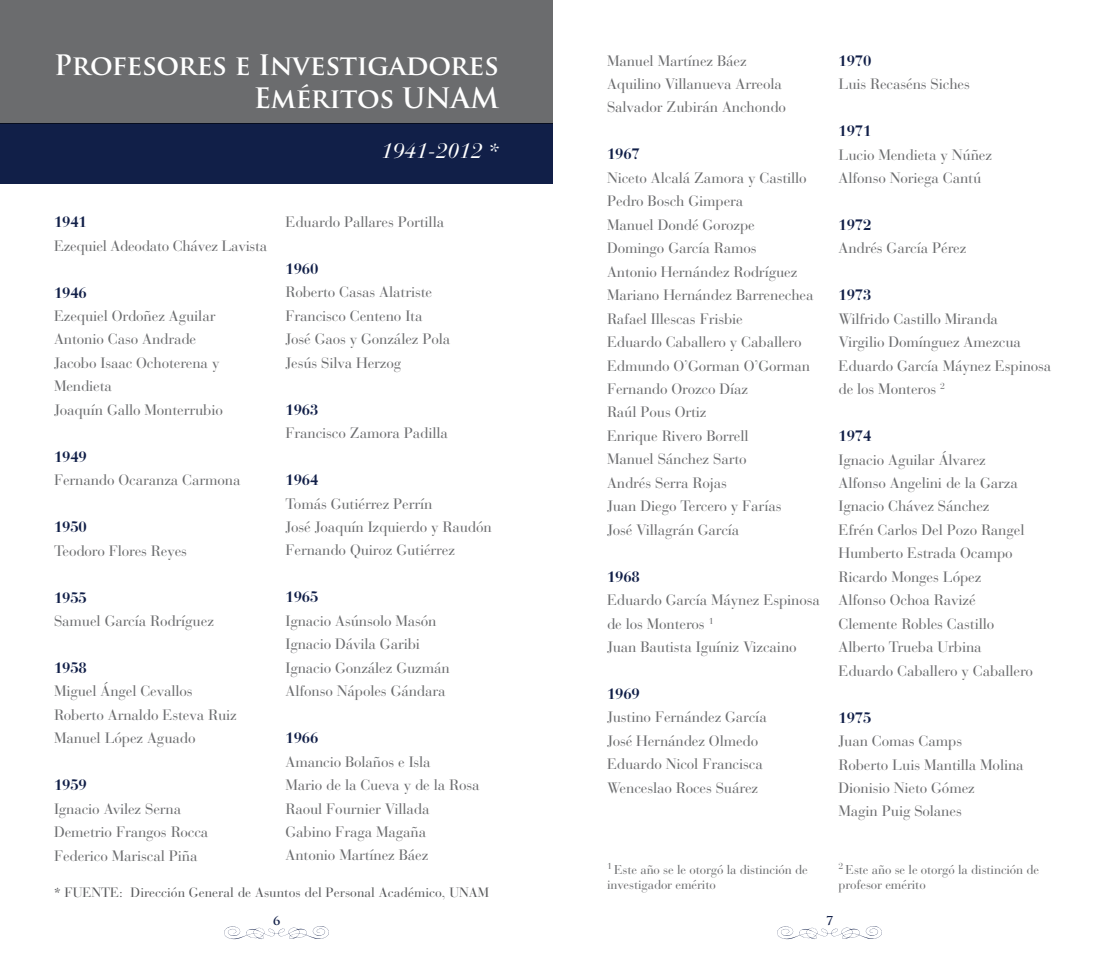
<style>
.page{position:relative;width:1106px;height:978px;background:#fff}
.page>*{position:absolute;margin:0;border:0;box-sizing:border-box;transform-origin:0 0}
.t1{font:700 27.45px/33px "Trajan Pro";letter-spacing:-.01em;color:#fff;text-align:right}
.t2{font:italic 21px "Bauer Bodoni";color:#fff}
.t3{font:15px/23.4px "Bauer Bodoni";letter-spacing:-.01em;color:#6b6c6e}
.t4{font:700 15px "Bauer Bodoni";letter-spacing:-.01em;color:#111f48}
.t5{font:13.5px "Bauer Bodoni";color:#57585a}
.t6{font:12.75px/14.4px "Bauer Bodoni";letter-spacing:-.01em;color:#6b6c6e}
.t7{font:700 12px "Trajan Pro";color:#111f48}
</style>
<div class="page">
<svg style="left:777px;top:926px;width:105px;height:14px"></svg>
<svg style="left:224px;top:926px;width:105px;height:14px"></svg>
<div style="left:0;top:0;width:553px;height:123px;background:#6b6c6e"></div>
<div style="left:0;top:123px;width:553px;height:61px;background:#111f48"></div>
<h1 class="t1" style="left:54px;top:48px;width:446px">Profesores e Investigadores<br>Eméritos UNAM</h1>
<h2 class="t2" style="left:381px;top:138px;width:119px">1941-2012 *</h2>
<p class="t4" style="left:54px;top:213px;width:34px">1941</p>
<p class="t3" style="left:54px;top:234px;width:215px">Ezequiel Adeodato Chávez Lavista</p>
<p class="t4" style="left:54px;top:283px;width:34px">1946</p>
<p class="t3" style="left:54px;top:304px;width:170px">Ezequiel Ordoñez Aguilar<br>Antonio Caso Andrade<br>Jacobo Isaac Ochoterena y<br>Mendieta<br>Joaquín Gallo Monterrubio</p>
<p class="t4" style="left:54px;top:448px;width:34px">1949</p>
<p class="t3" style="left:54px;top:469px;width:188px">Fernando Ocaranza Carmona</p>
<p class="t4" style="left:54px;top:518px;width:34px">1950</p>
<p class="t3" style="left:54px;top:539px;width:134px">Teodoro Flores Reyes</p>
<p class="t4" style="left:54px;top:588px;width:34px">1955</p>
<p class="t3" style="left:54px;top:609px;width:161px">Samuel García Rodríguez</p>
<p class="t4" style="left:54px;top:659px;width:34px">1958</p>
<p class="t3" style="left:54px;top:680px;width:184px">Miguel Ángel Cevallos<br>Roberto Arnaldo Esteva Ruiz<br>Manuel López Aguado</p>
<p class="t4" style="left:54px;top:776px;width:34px">1959</p>
<p class="t3" style="left:54px;top:797px;width:156px">Ignacio Avilez Serna<br>Demetrio Frangos Rocca<br>Federico Mariscal Piña</p>
<p class="t3" style="left:285px;top:210px;width:160px">Eduardo Pallares Portilla</p>
<p class="t4" style="left:285px;top:260px;width:34px">1960</p>
<p class="t3" style="left:285px;top:281px;width:166px">Roberto Casas Alatriste<br>Francisco Centeno Ita<br>José Gaos y González Pola<br>Jesús Silva Herzog</p>
<p class="t4" style="left:285px;top:400px;width:34px">1963</p>
<p class="t3" style="left:285px;top:421px;width:164px">Francisco Zamora Padilla</p>
<p class="t4" style="left:285px;top:471px;width:34px">1964</p>
<p class="t3" style="left:285px;top:492px;width:208px">Tomás Gutiérrez Perrín<br>José Joaquín Izquierdo y Raudón<br>Fernando Quiroz Gutiérrez</p>
<p class="t4" style="left:285px;top:588px;width:34px">1965</p>
<p class="t3" style="left:285px;top:609px;width:166px">Ignacio Asúnsolo Masón<br>Ignacio Dávila Garibi<br>Ignacio González Guzmán<br>Alfonso Nápoles Gándara</p>
<p class="t4" style="left:285px;top:729px;width:34px">1966</p>
<p class="t3" style="left:285px;top:750px;width:196px">Amancio Bolaños e Isla<br>Mario de la Cueva y de la Rosa<br>Raoul Fournier Villada<br>Gabino Fraga Magaña<br>Antonio Martínez Báez</p>
<p class="t5" style="left:54px;top:884px;width:436px">* FUENTE: Dirección General de Asuntos del Personal Académico, UNAM</p>
<p class="t3" style="left:607px;top:49px;width:180px">Manuel Martínez Báez<br>Aquilino Villanueva Arreola<br>Salvador Zubirán Anchondo</p>
<p class="t4" style="left:607px;top:145px;width:34px">1967</p>
<p class="t3" style="left:607px;top:166px;width:208px">Niceto Alcalá Zamora y Castillo<br>Pedro Bosch Gimpera<br>Manuel Dondé Gorozpe<br>Domingo García Ramos<br>Antonio Hernández Rodríguez<br>Mariano Hernández Barrenechea<br>Rafael Illescas Frisbie<br>Eduardo Caballero y Caballero<br>Edmundo O’Gorman O’Gorman<br>Fernando Orozco Díaz<br>Raúl Pous Ortiz<br>Enrique Rivero Borrell<br>Manuel Sánchez Sarto<br>Andrés Serra Rojas<br>Juan Diego Tercero y Farías<br>José Villagrán García</p>
<p class="t4" style="left:607px;top:567px;width:34px">1968</p>
<p class="t3" style="left:607px;top:588px;width:214px">Eduardo García Máynez Espinosa de los Monteros <sup>1<br></sup>Juan Bautista Iguíniz Vizcaino</p>
<p class="t4" style="left:607px;top:685px;width:34px">1969</p>
<p class="t3" style="left:607px;top:706px;width:161px">Justino Fernández García<br>José Hernández Olmedo<br>Eduardo Nicol Francisca<br>Wenceslao Roces Suárez</p>
<p class="t4" style="left:838px;top:52px;width:34px">1970</p>
<p class="t3" style="left:838px;top:73px;width:133px">Luis Recaséns Siches</p>
<p class="t4" style="left:838px;top:122px;width:34px">1971</p>
<p class="t3" style="left:838px;top:143px;width:155px">Lucio Mendieta y Núñez<br>Alfonso Noriega Cantú</p>
<p class="t4" style="left:838px;top:216px;width:34px">1972</p>
<p class="t3" style="left:838px;top:237px;width:129px">Andrés García Pérez</p>
<p class="t4" style="left:838px;top:286px;width:34px">1973</p>
<p class="t3" style="left:838px;top:307px;width:214px">Wilfrido Castillo Miranda<br>Virgilio Domínguez Amezcua<br>Eduardo García Máynez Espinosa de los Monteros <sup>2</sup></p>
<p class="t4" style="left:838px;top:427px;width:34px">1974</p>
<p class="t3" style="left:838px;top:448px;width:196px">Ignacio Aguilar Álvarez<br>Alfonso Angelini de la Garza<br>Ignacio Chávez Sánchez<br>Efrén Carlos Del Pozo Rangel<br>Humberto Estrada Ocampo<br>Ricardo Monges López<br>Alfonso Ochoa Ravizé<br>Clemente Robles Castillo<br>Alberto Trueba Urbina<br>Eduardo Caballero y Caballero</p>
<p class="t4" style="left:838px;top:708px;width:34px">1975</p>
<p class="t3" style="left:838px;top:729px;width:187px">Juan Comas Camps<br>Roberto Luis Mantilla Molina<br>Dionisio Nieto Gómez<br>Magin Puig Solanes</p>
<p class="t6" style="left:607px;top:863px;width:202px"><sup>1</sup> Este año se le otorgó la distinción de investigador emérito</p>
<p class="t6" style="left:838px;top:863px;width:202px"><sup>2</sup> Este año se le otorgó la distinción de profesor emérito</p>
<p class="t7" style="left:273px;top:913px;width:9px">6</p>
<p class="t7" style="left:826px;top:913px;width:9px">7</p>
</div>
